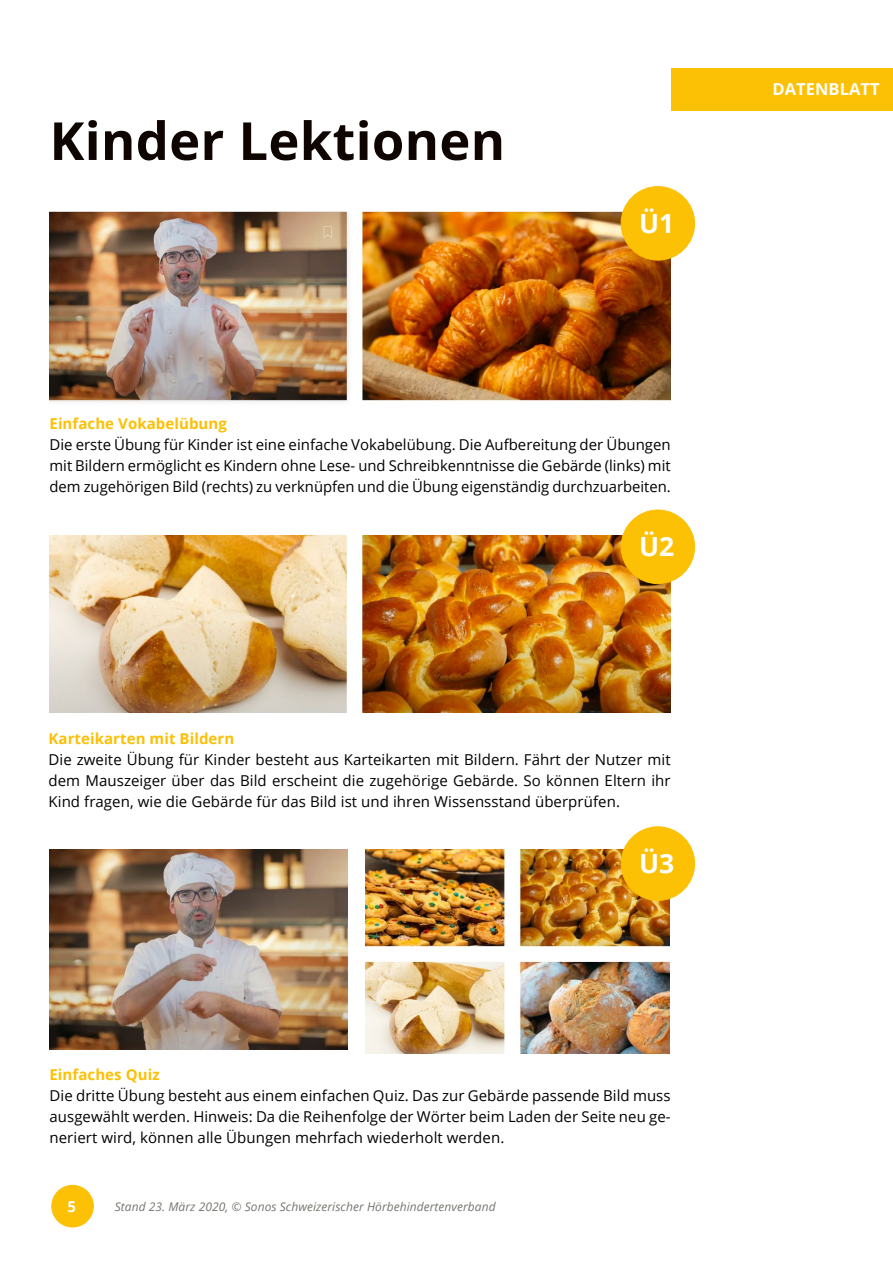
<style>
.page{position:relative;width:893px;height:1263px;background:#fff}
.page>*{position:absolute;margin:0;border:0;box-sizing:border-box;transform-origin:0 0}
.t1{font:700 52.5px "Open Sans";letter-spacing:.005em;color:#0f0500}
.t2{font:700 26.55px "Open Sans";color:#fff}
.t3{font:700 16.5px "Open Sans";letter-spacing:.005em;color:#fff}
.t4{font:15px/21px "Open Sans";letter-spacing:.005em;color:#000;text-align:justify}
.t5{font:700 15px "Open Sans";letter-spacing:.005em;color:#fcc004}
.t6{font:700 15px "Open Sans";color:#fff}
.t7{font:italic 12px "Open Sans";letter-spacing:.005em;color:#77756f}
</style>
<div class="page">
<div style="left:671px;top:68px;width:222px;height:42px;background:#fcc004"></div>
<img style="left:49px;top:211px;width:622px;height:191px">
<img style="left:49px;top:535px;width:622px;height:178px">
<div style="left:621px;top:187px;width:74px;height:73px;background:#fcc004;border-radius:50%"></div>
<div style="left:621px;top:186px;width:74px;height:74px;border:1px solid #fcc004;border-radius:50%"></div>
<div style="left:621px;top:510px;width:74px;height:74px;background:#fcc004;border-radius:50%"></div>
<div style="left:621px;top:510px;width:74px;height:74px;border:1px solid #fcc004;border-radius:50%"></div>
<img style="left:49px;top:849px;width:298px;height:200px">
<img style="left:365px;top:849px;width:305px;height:204px">
<div style="left:621px;top:827px;width:74px;height:73px;background:#fcc004;border-radius:50%"></div>
<div style="left:621px;top:826px;width:74px;height:75px;border:1px solid #fcc004;border-radius:50%"></div>
<div style="left:52px;top:1185px;width:41px;height:42px;background:#fcc004;border-radius:50%"></div>
<div style="left:52px;top:1185px;width:42px;height:42px;border:1px solid #fcc004;border-radius:50%"></div>
<h1 class="t1" style="left:50px;top:104px;width:457px">Kinder Lektionen</h1>
<h2 class="t2" style="left:639px;top:204px;width:37px">Ü1</h2>
<p class="t5" style="left:50px;top:413px;width:179px">Einfache Vokabelübung</p>
<p class="t4" style="left:50px;top:434px;width:623px">Die erste Übung für Kinder ist eine einfache Vokabelübung. Die Aufbereitung der Übungen mit Bildern ermöglicht es Kindern ohne Lese- und Schreibkenntnisse die Gebärde (links) mit dem zugehörigen Bild (rechts) zu verknüpfen und die Übung eigenständig durchzuarbeiten.</p>
<h2 class="t2" style="left:639px;top:528px;width:37px">Ü2</h2>
<p class="t5" style="left:49px;top:728px;width:187px">Karteikarten mit Bildern</p>
<p class="t4" style="left:49px;top:749px;width:624px">Die zweite Übung für Kinder besteht aus Karteikarten mit Bildern. Fährt der Nutzer mit dem Mauszeiger über das Bild erscheint die zugehörige Gebärde. So können Eltern ihr Kind fragen, wie die Gebärde für das Bild ist und ihren Wissensstand überprüfen.</p>
<h2 class="t2" style="left:639px;top:844px;width:37px">Ü3</h2>
<p class="t5" style="left:50px;top:1064px;width:112px">Einfaches Quiz</p>
<p class="t4" style="left:50px;top:1085px;width:623px">Die dritte Übung besteht aus einem einfachen Quiz. Das zur Gebärde passende Bild muss ausgewählt werden. Hinweis: Da die Reihenfolge der Wörter beim Laden der Seite neu ge&shy;neriert wird, können alle Übungen mehrfach wiederholt werden.</p>
<p class="t6" style="left:67px;top:1196px;width:10px">5</p>
<p class="t7" style="left:115px;top:1198px;width:382px">Stand 23. März 2020, © Sonos Schweizerischer Hörbehindertenverband</p>
<p class="t3" style="left:772px;top:78px;width:109px">DATENBLATT</p>
</div>
